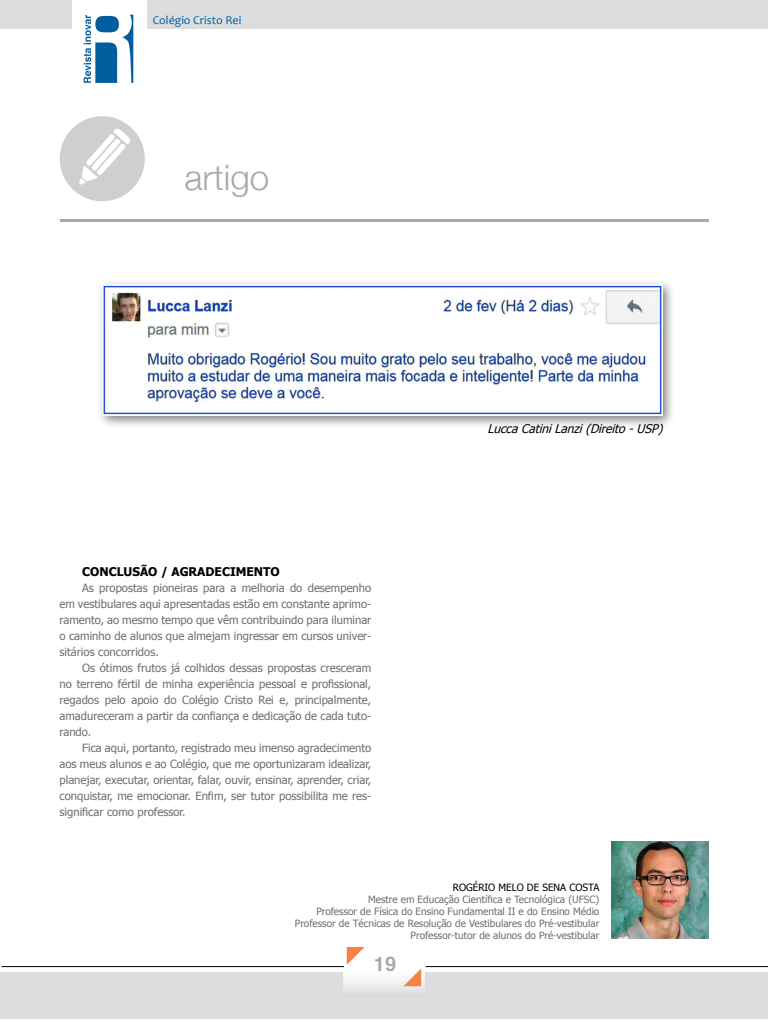
<style>
.page{position:relative;width:768px;height:1024px;background:#fff}
.page>*{position:absolute;margin:0;border:0;box-sizing:border-box;transform-origin:0 0}
.t1{font:300 35px "Helvetica Neue";color:#a7a9ac}
.t2{font:700 20px "Helvetica";color:#a7a9ac}
.t3{font:italic 12px "Tahoma";color:#000}
.t4{font:700 12px "Tahoma";color:#000}
.t5{font:12px "Candara";color:#005e9e}
.t6{font:11.3px/16px "Tahoma";color:#6d6e71;text-align:justify}
.t7{font:10px/12px "Tahoma";color:#6d6e71;text-align:right}
.t8{font:10px "Tahoma";color:#000}
</style>
<div class="page">
<div style="left:0;top:972px;width:768px;height:47px;background:#dcddde"></div>
<div style="left:343px;top:948px;width:81px;height:48px;background:linear-gradient(to bottom,#fff,#e6e6e6)"></div>
<div style="left:0;top:0;width:768px;height:28px;background:#dcddde"></div>
<div style="left:73px;top:0;width:74px;height:96px;background:#fff"></div>
<svg style="left:347px;top:947px;width:18px;height:18px"></svg>
<svg style="left:403px;top:968px;width:18px;height:18px"></svg>
<hr style="left:426px;top:966px;width:342px;height:1px;background:#000">
<hr style="left:2px;top:966px;width:342px;height:1px;background:#000">
<svg style="left:84px;top:15px;width:49px;height:68px"></svg>
<hr style="left:60px;top:220px;width:648px;height:2px;background:#a7a9ac">
<img style="left:611px;top:842px;width:97px;height:97px">
<div style="left:97px;top:279px;width:579px;height:150px;background:#000;opacity:.5"></div>
<img style="left:102px;top:285px;width:560px;height:131px">
<svg style="left:59px;top:116px;width:86px;height:86px"></svg>
<p class="t5" style="left:153px;top:13px;width:90px">Colégio Cristo Rei</p>
<h1 class="t1" style="left:184px;top:149px;width:86px">artigo</h1>
<p class="t4" style="left:82px;top:563px;width:199px">CONCLUSÃO / AGRADECIMENTO</p>
<p class="t6" style="left:60px;top:579px;width:313px;text-indent:23px">As propostas pioneiras para a melhoria do desempenho em vestibulares aqui apresentadas estão em constante aprimo&shy;ramento, ao mesmo tempo que vêm contribuindo para iluminar o caminho de alunos que almejam ingressar em cursos univer&shy;sitários concorridos.</p>
<p class="t6" style="left:60px;top:659px;width:313px;text-indent:23px">Os ótimos frutos já colhidos dessas propostas cresceram no terreno fértil de minha experiência pessoal e profissional, regados pelo apoio do Colégio Cristo Rei e, principalmente, amadureceram a partir da confiança e dedicação de cada tuto&shy;rando.</p>
<p class="t6" style="left:60px;top:739px;width:313px;text-indent:23px">Fica aqui, portanto, registrado meu imenso agradecimento aos meus alunos e ao Colégio, que me oportunizaram idealizar, planejar, executar, orientar, falar, ouvir, ensinar, aprender, criar, conquistar, me emocionar. Enfim, ser tutor possibilita me res&shy;significar como professor.</p>
<p class="t3" style="left:487px;top:420px;width:180px">LuccaCatiniLanzi(Direito-USP)</p>
<p class="t8" style="left:453px;top:881px;width:148px">ROGÉRIO MELO DE SENA COSTA</p>
<p class="t7" style="left:295px;top:893px;width:306px">Mestre em Educação Científica e Tecnológica (UFSC)<br>Professor de Física do Ensino Fundamental II e do Ensino Médio Professor de Técnicas de Resolução de Vestibulares do Pré-vestibular Professor-tutor de alunos do Pré-vestibular</p>
<h2 class="t2" style="left:374px;top:948px;width:24px">19</h2>
</div>
